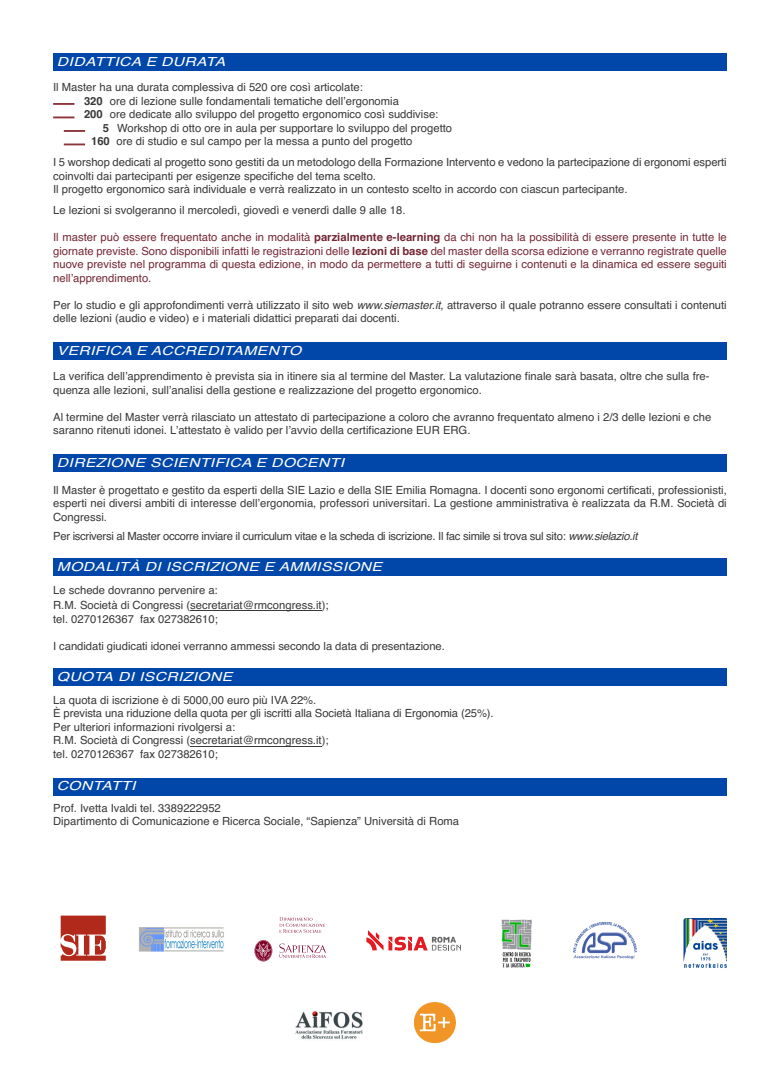
<style>
.page{position:relative;width:780px;height:1088px;background:#fff}
.page>*{position:absolute;margin:0;border:0;box-sizing:border-box;transform-origin:0 0}
.t1{font:italic 12.5px "Helvetica";letter-spacing:.025em;color:#fff;scale:1.25 1}
.t2{font:11.25px/13.5px "Helvetica";color:#39383a}
.t3{font:11.25px/13.5px "Helvetica";color:#742836;text-align:justify}
.t4{font:11.25px "Helvetica";letter-spacing:-.025em;color:#39383a}
.s1{font-weight:700}
.s2{font-style:italic}
</style>
<div class="page">
<hr style="left:190px;top:610px;width:132px;height:1px;background:#39383a">
<hr style="left:190px;top:746px;width:132px;height:1px;background:#39383a">
<div style="left:53px;top:342px;width:673px;height:18px;background:#0047a9"></div>
<div style="left:53px;top:454px;width:673px;height:18px;background:#0047a9"></div>
<div style="left:53px;top:53px;width:673px;height:18px;background:#0047a9"></div>
<hr style="left:53px;top:103px;width:21px;height:2px;background:#8c343b">
<hr style="left:53px;top:116px;width:21px;height:2px;background:#8c343b">
<hr style="left:64px;top:130px;width:21px;height:2px;background:#8c343b">
<hr style="left:64px;top:143px;width:21px;height:2px;background:#8c343b">
<div style="left:53px;top:558px;width:673px;height:18px;background:#0047a9"></div>
<div style="left:53px;top:668px;width:673px;height:18px;background:#0047a9"></div>
<div style="left:53px;top:777px;width:673px;height:18px;background:#0047a9"></div>
<svg style="left:255px;top:940px;width:17px;height:21px"></svg>
<svg style="left:279px;top:943px;width:47px;height:15px"></svg>
<svg style="left:279px;top:917px;width:46px;height:16px"></svg>
<svg style="left:366px;top:930px;width:95px;height:20px"></svg>
<img style="left:501px;top:920px;width:31px;height:48px">
<img style="left:295px;top:1011px;width:68px;height:28px">
<img style="left:139px;top:927px;width:85px;height:25px">
<svg style="left:61px;top:915px;width:45px;height:46px"></svg>
<img style="left:683px;top:919px;width:43px;height:49px">
<svg style="left:576px;top:958px;width:58px;height:1px"></svg>
<img style="left:573px;top:922px;width:63px;height:36px">
<svg style="left:455px;top:1016px;width:1px;height:13px"></svg>
<img style="left:415px;top:1002px;width:40px;height:40px">
<p class="t1" style="left:57px;top:54px;width:136px">DIDATTICA E DURATA</p>
<p class="t2" style="left:53px;top:81px;width:311px">Il Master ha una durata complessiva di 520 ore così articolate:</p>
<p class="t2" style="left:84px;top:94px;width:316px"><span class="s1">320</span> ore di lezione sulle fondamentali tematiche dell’ergonomia</p>
<p class="t2" style="left:84px;top:108px;width:356px"><span class="s1">200</span> ore dedicate allo sviluppo del progetto ergonomico così suddivise:</p>
<p class="t2" style="left:103px;top:121px;width:351px"><span class="s1">5</span> Workshop di otto ore in aula per supportare lo sviluppo del progetto</p>
<p class="t2" style="left:91px;top:135px;width:323px"><span class="s1">160</span> ore di studio e sul campo per la messa a punto del progetto</p>
<p class="t2" style="left:53px;top:156px;width:675px">I 5 worshop dedicati al progetto sono gestiti da un metodologo della Formazione Intervento e vedono la partecipazione di ergonomi esperti coinvolti dai partecipanti per esigenze specifiche del tema scelto.<br>Il progetto ergonomico sarà individuale e verrà realizzato in un contesto scelto in accordo con ciascun partecipante.</p>
<p class="t2" style="left:53px;top:204px;width:354px">Le lezioni si svolgeranno il mercoledì, giovedì e venerdì dalle 9 alle 18.</p>
<p class="t3" style="left:53px;top:231px;width:675px">Il master può essere frequentato anche in modalità <span class="s1">parzialmente e-learning</span> da chi non ha la possibilità di essere presente in tutte le giornate previste. Sono disponibili infatti le registrazioni delle <span class="s1">lezioni di base</span> del master della scorsa edizione e verranno registrate quelle nuove previste nel programma di questa edizione, in modo da permettere a tutti di seguirne i contenuti e la dinamica ed essere seguiti nell’apprendimento.</p>
<p class="t2" style="left:53px;top:298px;width:675px">Per lo studio e gli approfondimenti verrà utilizzato il sito web <span class="s2">www.siemaster.it</span>, attraverso il quale potranno essere consultati i contenuti delle lezioni (audio e video) e i materiali didattici preparati dai docenti.</p>
<p class="t1" style="left:57px;top:344px;width:197px">VERIFICA E ACCREDITAMENTO</p>
<p class="t2" style="left:53px;top:370px;width:657px">La verifica dell’apprendimento è prevista sia in itinere sia al termine del Master. La valutazione finale sarà basata, oltre che sulla fre&shy;quenza alle lezioni, sull’analisi della gestione e realizzazione del progetto ergonomico.</p>
<p class="t2" style="left:53px;top:410px;width:659px">Al termine del Master verrà rilasciato un attestato di partecipazione a coloro che avranno frequentato almeno i 2/3 delle lezioni e che saranno ritenuti idonei. L’attestato è valido per l’avvio della certificazione EUR ERG.</p>
<p class="t1" style="left:57px;top:456px;width:231px">DIREZIONE SCIENTIFICA E DOCENTI</p>
<p class="t2" style="left:53px;top:483px;width:675px;text-align:justify">Il Master è progettato e gestito da esperti della SIE Lazio e della SIE Emilia Romagna. I docenti sono ergonomi certificati, professionisti, esperti nei diversi ambiti di interesse dell’ergonomia, professori universitari. La gestione amministrativa è realizzata da R.M. Società di Congressi.</p>
<p class="t4" style="left:53px;top:530px;width:586px">Per iscriversi al Master occorre inviare il curriculum vitae e la scheda di iscrizione. Il fac simile si trova sul sito: <span class="s2">www.sielazio.it</span></p>
<p class="t1" style="left:57px;top:559px;width:261px">MODALITÀ DI ISCRIZIONE E AMMISSIONE</p>
<p class="t2" style="left:53px;top:583px;width:277px;line-height:14.2px">Le schede dovranno pervenire a:<br>R.M. Società di Congressi (secretariat@rmcongress.it); tel. 0270126367 fax 027382610;</p>
<p class="t2" style="left:53px;top:639px;width:393px">I candidati giudicati idonei verranno ammessi secondo la data di presentazione.</p>
<p class="t1" style="left:57px;top:669px;width:142px">QUOTA DI ISCRIZIONE</p>
<p class="t2" style="left:53px;top:693px;width:442px">La quota di iscrizione è di 5000,00 euro più IVA 22%.<br>È prevista una riduzione della quota per gli iscritti alla Società Italiana di Ergonomia (25%).<br>Per ulteriori informazioni rivolgersi a:<br>R.M. Società di Congressi (secretariat@rmcongress.it);<br>tel. 0270126367 fax 027382610;</p>
<p class="t1" style="left:57px;top:779px;width:64px">CONTATTI</p>
<p class="t2" style="left:53px;top:801px;width:407px">Prof. Ivetta Ivaldi tel. 3389222952<br>Dipartimento di Comunicazione e Ricerca Sociale, “Sapienza” Università di Roma</p>
</div>
